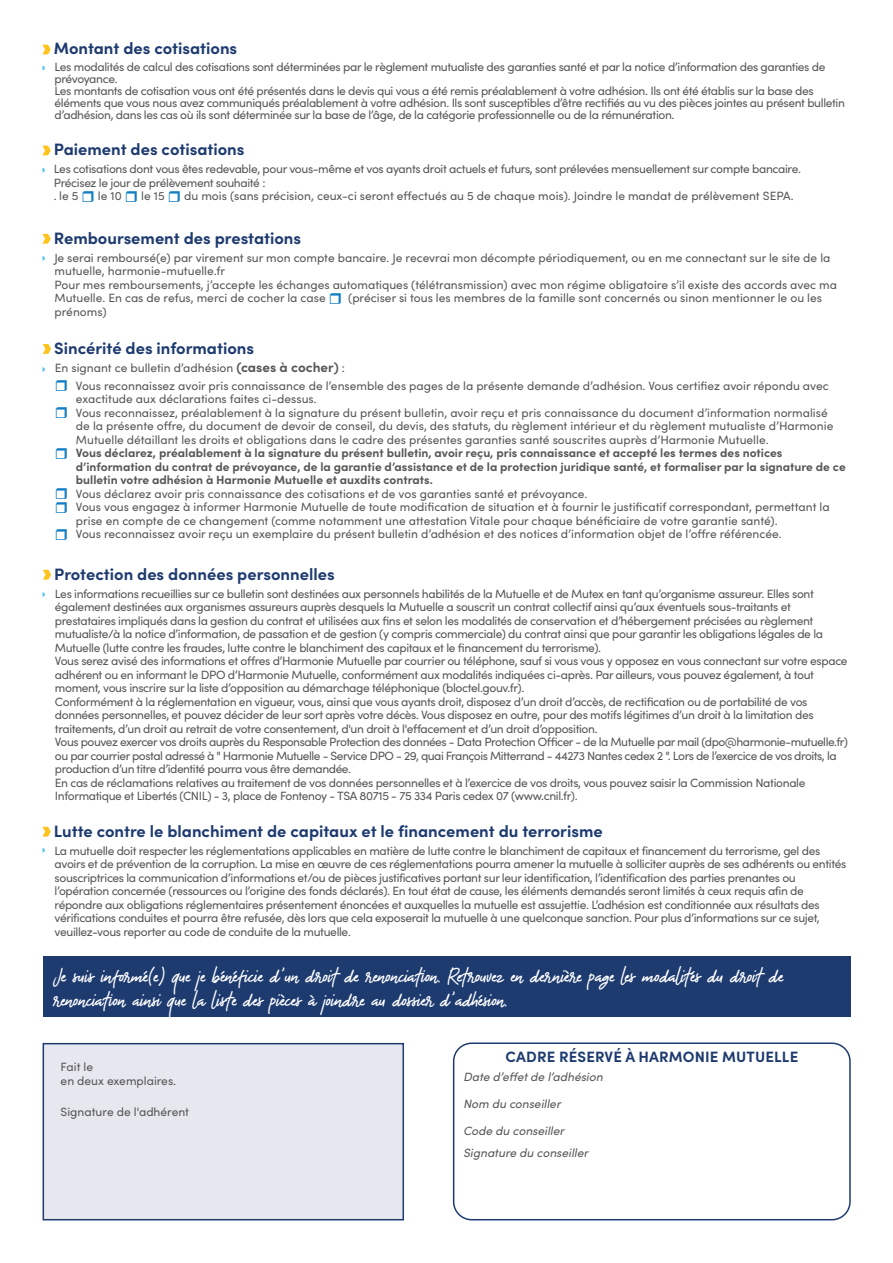
<style>
.page{position:relative;width:893px;height:1263px;background:#fff}
.page>*{position:absolute;margin:0;border:0;box-sizing:border-box;transform-origin:0 0}
.t1{font:700 21px/24px "The Bouquet List";color:#fff}
.t2{font:700 16.5px "Sofia Pro";color:#1e3b70}
.t3{font:700 15px "Sofia Pro";letter-spacing:.01em;color:#1e3b70}
.t4{font:12px/13.5px "Sofia Pro";letter-spacing:-.03em;color:#575756}
.t5{font:12px/13.5px "Sofia Pro";color:#575756}
.t6{font:700 12px/13.5px "Sofia Pro";color:#575756}
.t7{font:italic 12px/22.4px "Sofia Pro";color:#575756}
.s1{font-weight:700;font-size:13.5px}
</style>
<div class="page">
<div style="left:453px;top:1042px;width:398px;height:178px;border:2px solid #1e3b70;border-radius:18px"></div>
<div style="left:43px;top:1043px;width:361px;height:177px;background:#e7e7f0;border:2px solid #1e3b70"></div>
<svg style="left:43px;top:344px;width:8px;height:10px"></svg>
<svg style="left:42px;top:146px;width:9px;height:9px"></svg>
<svg style="left:42px;top:234px;width:9px;height:10px"></svg>
<svg style="left:43px;top:570px;width:8px;height:10px"></svg>
<svg style="left:42px;top:45px;width:9px;height:9px"></svg>
<svg style="left:42px;top:827px;width:9px;height:9px"></svg>
<div style="left:43px;top:957px;width:807px;height:60px;background:#1e3b70"></div>
<h2 class="t2" style="left:54px;top:36px;width:185px">Montant des cotisations</h2>
<p class="t4" style="left:55px;top:60px;width:792px;line-height:12px">Les modalités de calcul des cotisations sont déterminées par le règlement mutualiste des garanties santé et par la notice d’information des garanties de prévoyance.<br>Les montants de cotisation vous ont été présentés dans le devis qui vous a été remis préalablement à votre adhésion. Ils ont été établis sur la base des éléments que vous nous avez communiqués préalablement à votre adhésion. Ils sont susceptibles d’être rectifiés au vu des pièces jointes au présent bulletin d’adhésion, dans les cas où ils sont déterminée sur la base de l’âge, de la catégorie professionnelle ou de la rémunération.</p>
<h2 class="t2" style="left:54px;top:137px;width:192px">Paiement des cotisations</h2>
<p class="t4" style="left:54px;top:162px;width:748px">Les cotisations dont vous êtes redevable, pour vous-même et vos ayants droit actuels et futurs, sont prélevées mensuellement sur compte bancaire.<br>Précisez le jour de prélèvement souhaité :<br>. le 5</p>
<p class="t4" style="left:98px;top:189px;width:25px">le 10</p>
<p class="t4" style="left:141px;top:189px;width:25px">le 15</p>
<p class="t5" style="left:184px;top:189px;width:611px">du mois (sans précision, ceux-ci seront effectués au 5 de chaque mois). Joindre le mandat de prélèvement SEPA.</p>
<h2 class="t2" style="left:54px;top:225px;width:249px">Remboursement des prestations</h2>
<p class="t5" style="left:55px;top:250px;width:784px">Je serai remboursé(e) par virement sur mon compte bancaire. Je recevrai mon décompte périodiquement, ou en me connectant sur le site de la mutuelle, harmonie-mutuelle.fr<br>Pour mes remboursements, j’accepte les échanges automatiques (télétransmission) avec mon régime obligatoire s’il existe des accords avec ma Mutuelle. En cas de refus, merci de cocher la case</p>
<p class="t5" style="left:348px;top:291px;width:475px">(préciser si tous les membres de la famille sont concernés ou sinon mentionner le ou les</p>
<h2 class="t2" style="left:54px;top:335px;width:201px">Sincérité des informations</h2>
<p class="t5" style="left:76px;top:358px;width:754px;line-height:17.7px;text-indent:-21px">En signant ce bulletin d’adhésion <span class="s1">(cases à cocher)</span> :<br>Vous reconnaissez avoir pris connaissance de l’ensemble des pages de la présente demande d’adhésion. Vous certifiez avoir répondu avec</p>
<p class="t5" style="left:76px;top:391px;width:759px">exactitude aux déclarations faites ci-dessus.<br>Vous reconnaissez, préalablement à la signature du présent bulletin, avoir reçu et pris connaissance du document d’information normalisé de la présente offre, du document de devoir de conseil, du devis, des statuts, du règlement intérieur et du règlement mutualiste d’Harmonie Mutuelle détaillant les droits et obligations dans le cadre des présentes garanties santé souscrites auprès d’Harmonie Mutuelle.</p>
<p class="t6" style="left:76px;top:445px;width:771px">Vous déclarez, préalablement à la signature du présent bulletin, avoir reçu, pris connaissance et accepté les termes des notices d’information du contrat de prévoyance, de la garantie d’assistance et de la protection juridique santé, et formaliser par la signature de ce bulletin votre adhésion à Harmonie Mutuelle et auxdits contrats.</p>
<p class="t5" style="left:76px;top:486px;width:755px">Vous déclarez avoir pris connaissance des cotisations et de vos garanties santé et prévoyance.<br>Vous vous engagez à informer Harmonie Mutuelle de toute modification de situation et à fournir le justificatif correspondant, permettant la prise en compte de ce changement (comme notamment une attestation Vitale pour chaque bénéficiaire de votre garantie santé).<br>Vous reconnaissez avoir reçu un exemplaire du présent bulletin d’adhésion et des notices d’information objet de l’offre référencée.</p>
<h2 class="t2" style="left:54px;top:561px;width:282px">Protection des données personnelles</h2>
<p class="t4" style="left:55px;top:586px;width:795px">Les informations recueillies sur ce bulletin sont destinées aux personnels habilités de la Mutuelle et de Mutex en tant qu’organisme assureur. Elles sont également destinées aux organismes assureurs auprès desquels la Mutuelle a souscrit un contrat collectif ainsi qu’aux éventuels sous-traitants et prestataires impliqués dans la gestion du contrat et utilisées aux fins et selon les modalités de conservation et d’hébergement précisées au règlement mutualiste/à la notice d’information, de passation et de gestion (y compris commerciale) du contrat ainsi que pour garantir les obligations légales de la Mutuelle (lutte contre les fraudes, lutte contre le blanchiment des capitaux et le financement du terrorisme).<br>Vous serez avisé des informations et offres d’Harmonie Mutuelle par courrier ou téléphone, sauf si vous vous y opposez en vous connectant sur votre espace adhérent ou en informant le DPO d’Harmonie Mutuelle, conformément aux modalités indiquées ci-après. Par ailleurs, vous pouvez également, à tout moment, vous inscrire sur la liste d’opposition au démarchage téléphonique (bloctel.gouv.fr).<br>Conformément à la réglementation en vigueur, vous, ainsi que vous ayants droit, disposez d’un droit d’accès, de rectification ou de portabilité de vos données personnelles, et pouvez décider de leur sort après votre décès. Vous disposez en outre, pour des motifs légitimes d’un droit à la limitation des traitements, d’un droit au retrait de votre consentement, d'un droit à l'effacement et d’un droit d’opposition.<br>Vous pouvez exercer vos droits auprès du Responsable Protection des données - Data Protection Officer - de la Mutuelle par mail (dpo@harmonie-mutuelle.fr) ou par courrier postal adressé à " Harmonie Mutuelle - Service DPO - 29, quai François Mitterrand - 44273 Nantes cedex 2 ". Lors de l’exercice de vos droits, la production d’un titre d’identité pourra vous être demandée.<br>En cas de réclamations relatives au traitement de vos données personnelles et à l’exercice de vos droits, vous pouvez saisir la Commission Nationale Informatique et Libertés (CNIL) - 3, place de Fontenoy - TSA 80715 - 75 334 Paris cedex 07 (www.cnil.fr).</p>
<h2 class="t2" style="left:54px;top:818px;width:550px">Lutte contre le blanchiment de capitaux et le financement du terrorisme</h2>
<p class="t4" style="left:55px;top:843px;width:793px">La mutuelle doit respecter les réglementations applicables en matière de lutte contre le blanchiment de capitaux et financement du terrorisme, gel des avoirs et de prévention de la corruption. La mise en œuvre de ces réglementations pourra amener la mutuelle à solliciter auprès de ses adhérents ou entités souscriptrices la communication d’informations et/ou de pièces justificatives portant sur leur identification, l’identification des parties prenantes ou l’opération concernée (ressources ou l’origine des fonds déclarés). En tout état de cause, les éléments demandés seront limités à ceux requis afin de répondre aux obligations réglementaires présentement énoncées et auxquelles la mutuelle est assujettie. L’adhésion est conditionnée aux résultats des vérifications conduites et pourra être refusée, dès lors que cela exposerait la mutuelle à une quelconque sanction. Pour plus d’informations sur ce sujet, veuillez-vous reporter au code de conduite de la mutuelle.</p>
<h1 class="t1" style="left:53px;top:963px;width:731px">Je suis informé(e) que je bénéficie d'un droit de renonciation. Retrouvez en dernière page les modalités du droit de renonciation ainsi que la liste des pièces à joindre au dossier d'adhésion.</h1>
<p class="t5" style="left:61px;top:1059px;width:117px;line-height:14.4px">Fait le<br>en deux exemplaires.</p>
<p class="t5" style="left:61px;top:1104px;width:130px">Signature de l'adhérent</p>
<p class="t3" style="left:506px;top:1045px;width:294px">CADRE RÉSERVÉ À HARMONIE MUTUELLE</p>
<p class="t7" style="left:464px;top:1065px;width:141px">Date d’effet de l’adhésion</p>
<p class="t7" style="left:464px;top:1091px;width:99px">Nom du conseiller</p>
<p class="t7" style="left:464px;top:1119px;width:126px">Code du conseiller<br>Signature du conseiller</p>
</div>
